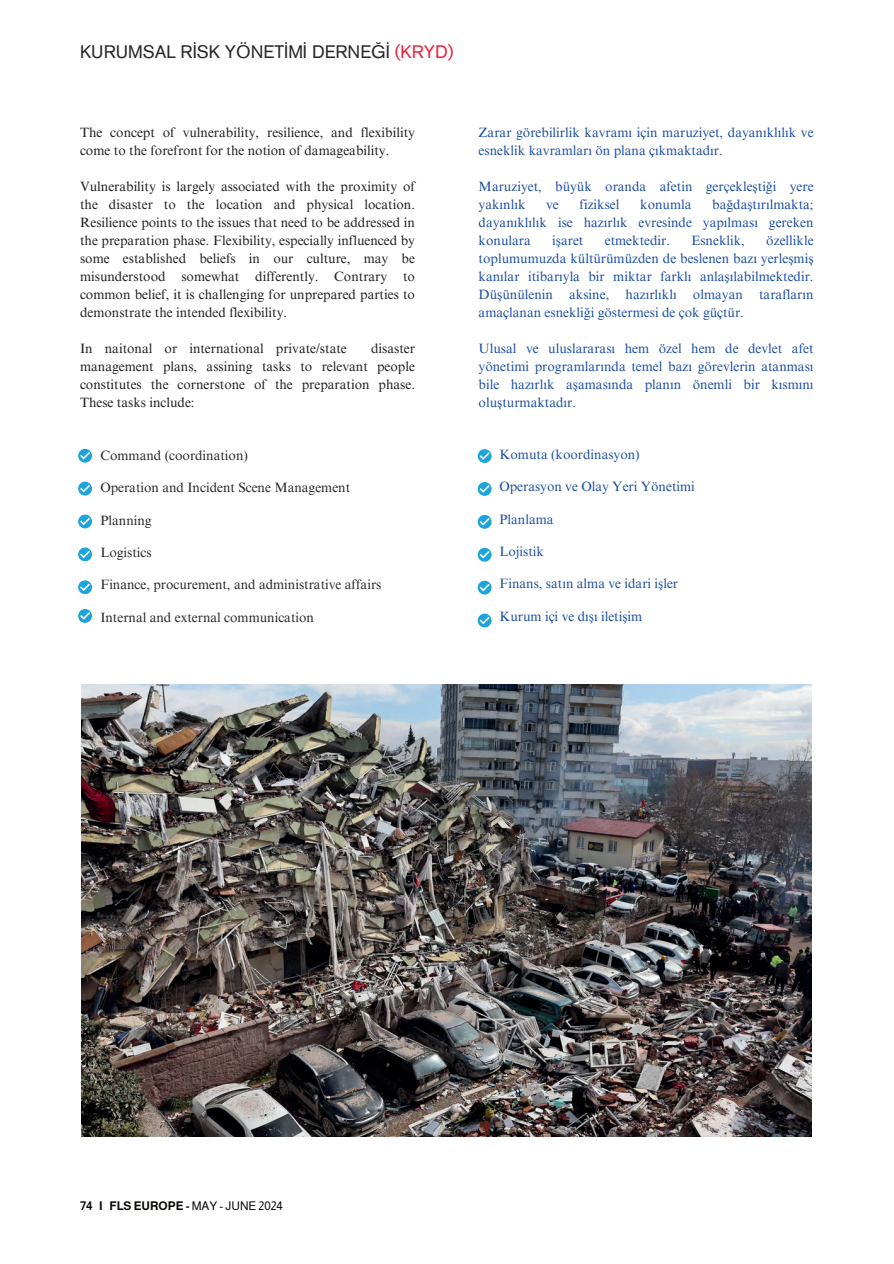
<style>
.page{position:relative;width:894px;height:1264px;background:#fff}
.page>*{position:absolute;margin:0;border:0;box-sizing:border-box;transform-origin:0 0}
.t1{font:18px ".F0 x 4 f 293 d 8";color:#2a262a}
.t2{font:13.5px/18px "Times NRMT Pro";color:#1d4ea1;text-align:justify}
.t3{font:13.5px/18px "Times NRMT Pro";color:#22201e;text-align:justify}
.t4{font:13.5px "Times NRMT Pro";color:#2b2928}
.t5{font:700 12px "Almarai";color:#080704}
.s1{color:#ed243a}
.s2{font-weight:400}
</style>
<div class="page">
<img style="left:82px;top:685px;width:729px;height:451px">
<svg style="left:78px;top:481px;width:14px;height:14px"></svg>
<svg style="left:78px;top:514px;width:14px;height:14px"></svg>
<svg style="left:78px;top:449px;width:14px;height:13px"></svg>
<svg style="left:78px;top:580px;width:14px;height:14px"></svg>
<svg style="left:78px;top:609px;width:14px;height:13px"></svg>
<svg style="left:78px;top:547px;width:14px;height:14px"></svg>
<svg style="left:477px;top:482px;width:14px;height:13px"></svg>
<svg style="left:477px;top:515px;width:14px;height:13px"></svg>
<svg style="left:477px;top:449px;width:14px;height:13px"></svg>
<svg style="left:477px;top:580px;width:14px;height:14px"></svg>
<svg style="left:477px;top:613px;width:14px;height:14px"></svg>
<svg style="left:477px;top:548px;width:14px;height:13px"></svg>
<h1 class="t1" style="left:80px;top:42px;width:375px">KURUMSAL RİSK YÖNETİMİ DERNEĞİ <span class="s1">(KRYD)</span></h1>
<p class="t3" style="left:80px;top:124px;width:336px">The concept of vulnerability, resilience, and flexibility come to the forefront for the notion of damageability.</p>
<p class="t3" style="left:80px;top:178px;width:336px">Vulnerability is largely associated with the proximity of the disaster to the location and physical location.<br>Resilience points to the issues that need to be addressed in the preparation phase. Flexibility, especially influenced by some established beliefs in our culture, may be misunderstood somewhat differently. Contrary to common belief, it is challenging for unprepared parties to demonstrate the intended flexibility.</p>
<p class="t3" style="left:80px;top:340px;width:268px">In naitonal or international private/state</p>
<p class="t3" style="left:80px;top:340px;width:336px;text-indent:291px">disaster management plans, assining tasks to relevant people constitutes the cornerstone of the preparation phase.<br>These tasks include:</p>
<p class="t4" style="left:100px;top:447px;width:149px">Command (coordination)</p>
<p class="t4" style="left:100px;top:479px;width:251px">Operation and Incident Scene Management</p>
<p class="t4" style="left:100px;top:512px;width:53px">Planning</p>
<p class="t4" style="left:100px;top:544px;width:53px">Logistics</p>
<p class="t4" style="left:100px;top:576px;width:282px">Finance, procurement, and administrative affairs</p>
<p class="t4" style="left:100px;top:609px;width:215px">Internal and external communication</p>
<p class="t2" style="left:478px;top:124px;width:336px">Zarar görebilirlik kavramı için maruziyet, dayanıklılık ve esneklik kavramları ön plana çıkmaktadır.</p>
<p class="t2" style="left:478px;top:178px;width:336px">Maruziyet, büyük oranda afetin gerçekleştiği yere yakınlık</p>
<p class="t2" style="left:546px;top:196px;width:14px">ve</p>
<p class="t2" style="left:579px;top:196px;width:41px">fiziksel</p>
<p class="t2" style="left:640px;top:196px;width:53px">konumla</p>
<p class="t2" style="left:478px;top:196px;width:336px;text-indent:233px">bağdaştırılmakta; dayanıklılık ise hazırlık evresinde yapılması gereken konulara</p>
<p class="t2" style="left:478px;top:232px;width:336px;text-indent:287px">özellikle toplumumuzda kültürümüzden de beslenen bazı yerleşmiş kanılar itibarıyla bir miktar farklı anlaşılabilmektedir.<br>Düşünülenin aksine, hazırlıklı olmayan tarafların amaçlanan esnekliği göstermesi de çok güçtür.</p>
<p class="t2" style="left:478px;top:340px;width:336px">Ulusal ve uluslararası hem özel hem de devlet afet yönetimi programlarında temel bazı görevlerin atanması bile hazırlık aşamasında planın önemli bir kısmını oluşturmaktadır.</p>
<p class="t2" style="left:552px;top:232px;width:33px">işaret</p>
<p class="t2" style="left:604px;top:232px;width:67px">etmektedir.</p>
<p class="t2" style="left:691px;top:232px;width:55px">Esneklik,</p>
<p class="t2" style="left:499px;top:446px;width:142px">Komuta (koordinasyon)</p>
<p class="t2" style="left:499px;top:478px;width:197px">Operasyon ve Olay Yeri Yönetimi</p>
<p class="t2" style="left:499px;top:511px;width:56px">Planlama</p>
<p class="t2" style="left:499px;top:543px;width:46px">Lojistik</p>
<p class="t2" style="left:499px;top:575px;width:180px">Finans, satın alma ve idari işler</p>
<p class="t2" style="left:499px;top:608px;width:144px">Kurum içi ve dışı iletişim</p>
<p class="t5" style="left:80px;top:1196px;width:204px">74 I FLS EURO PE - <span class="s2">MAY - JUNE 2024</span></p>
</div>
